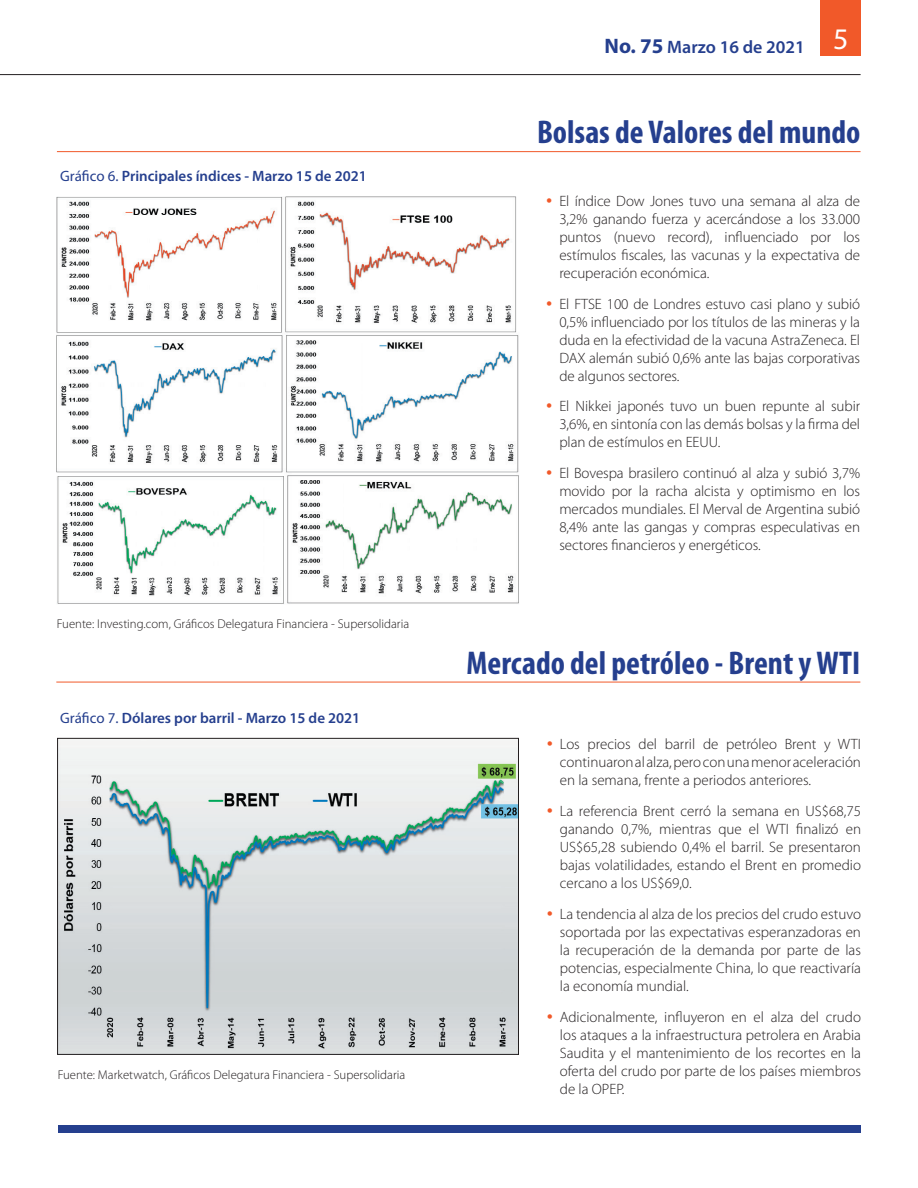
<style>
.page{position:relative;width:918px;height:1188px;background:#fff}
.page>*{position:absolute;margin:0;border:0;box-sizing:border-box;transform-origin:0 0}
.t1{font:700 condensed 33px "Myriad Pro";color:#253f8e}
.t2{font:600 18px "Myriad Pro";color:#253f8e}
.t3{font:300 15px/18px "Myriad Pro";letter-spacing:-.005em;color:#231f20;text-align:justify}
.t4{font:600 15px "Myriad Pro";color:#253f8e}
.t5{font:300 12.75px "Myriad Pro";color:#231f20}
.s1{font-weight:400}
.s2{font-weight:700;font-size:21px}
</style>
<div class="page">
<div style="left:820px;top:0;width:41px;height:56px;background:#f15929"></div>
<hr style="left:0;top:74px;width:861px;height:1px;background:#231f20">
<hr style="left:57px;top:151px;width:804px;height:1px;background:#f15929">
<hr style="left:56px;top:682px;width:804px;height:1px;background:#f15929">
<img style="left:57px;top:197px;width:462px;height:407px">
<img style="left:59px;top:740px;width:458px;height:313px">
<div style="left:57px;top:738px;width:462px;height:317px;border:1px solid #231f20"></div>
<div style="left:58px;top:1125px;width:803px;height:8px;background:#253f8e"></div>
<p class="t4" style="left:60px;top:168px;width:308px"><span class="s1">Gráfico 6.</span> Principales índices - Marzo 15 de 2021</p>
<p class="t5" style="left:57px;top:617px;width:354px">Fuente: Investing.com, Gráficos Delegatura Financiera - Supersolidaria</p>
<p class="t4" style="left:60px;top:710px;width:302px"><span class="s1">Gráfico 7.</span> Dólares por barril - Marzo 15 de 2021</p>
<p class="t5" style="left:58px;top:1068px;width:349px">Fuente: Marketwatch, Gráficos Delegatura Financiera - Supersolidaria</p>
<p class="t2" style="left:605px;top:37px;width:245px"><span class="s2">No. 75</span> Marzo 16 de 2021 <sup>5</sup></p>
<h1 class="t1" style="left:537px;top:114px;width:325px">Bolsas de Valores del mundo</h1>
<p class="t3" style="left:559px;top:192px;width:302px">El índice Dow Jones tuvo una semana al alza de 3,2% ganando fuerza y acercándose a los 33.000 puntos (nuevo record), influenciado por los estímulos fiscales, las vacunas y la expectativa de recuperación económica.</p>
<p class="t3" style="left:559px;top:295px;width:302px">El FTSE 100 de Londres estuvo casi plano y subió 0,5% influenciado por los títulos de las mineras y la duda en la efectividad de la vacuna AstraZeneca. El DAX alemán subió 0,6% ante las bajas corporativas de algunos sectores.</p>
<p class="t3" style="left:559px;top:398px;width:302px">El Nikkei japonés tuvo un buen repunte al subir 3,6%, en sintonía con las demás bolsas y la firma del plan de estímulos en EEUU.</p>
<p class="t3" style="left:559px;top:464px;width:302px">El Bovespa brasilero continuó al alza y subió 3,7% movido por la racha alcista y optimismo en los mercados mundiales. El Merval de Argentina subió 8,4% ante las gangas y compras especulativas en sectores financieros y energéticos.</p>
<h1 class="t1" style="left:467px;top:645px;width:395px">Mercado del petróleo - Brent y WTI</h1>
<p class="t3" style="left:560px;top:736px;width:303px">Los precios del barril de petróleo Brent y WTI continuaron al alza, pero con una menor aceleración en la semana, frente a periodos anteriores.</p>
<p class="t3" style="left:560px;top:802px;width:303px">La referencia Brent cerró la semana en US$68,75 ganando 0,7%, mientras que el WTI finalizó en US$65,28 subiendo 0,4% el barril. Se presentaron bajas volatilidades, estando el Brent en promedio cercano a los US$69,0.</p>
<p class="t3" style="left:560px;top:905px;width:303px">La tendencia al alza de los precios del crudo estuvo soportada por las expectativas esperanzadoras en la recuperación de la demanda por parte de las potencias, especialmente China, lo que reactivaría la economía mundial.</p>
<p class="t3" style="left:560px;top:1008px;width:303px">Adicionalmente, influyeron en el alza del crudo los ataques a la infraestructura petrolera en Arabia Saudita y el mantenimiento de los recortes en la oferta del crudo por parte de los países miembros de la OPEP.</p>
</div>
